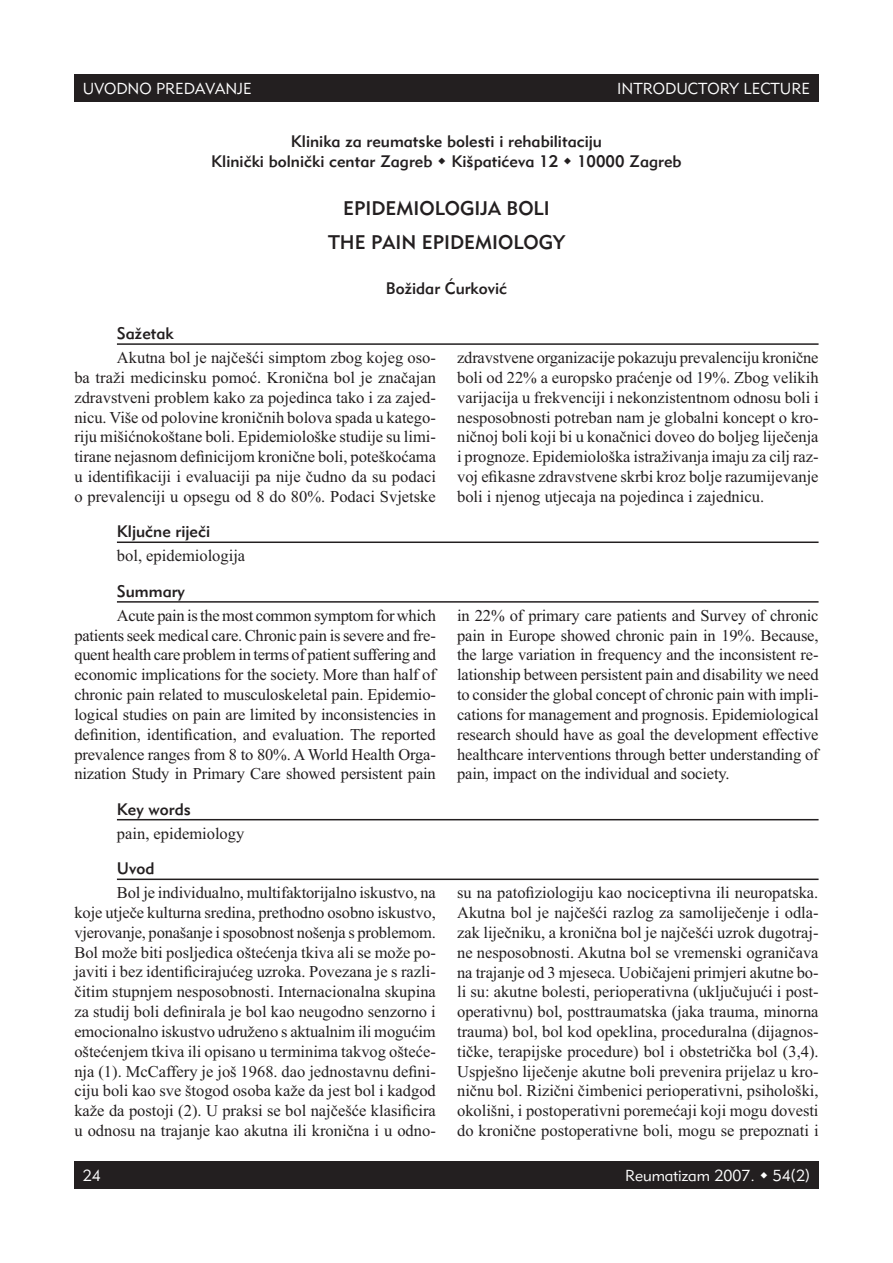
<style>
.page{position:relative;width:893px;height:1263px;background:#fff}
.page>*{position:absolute;margin:0;border:0;box-sizing:border-box;transform-origin:0 0}
.t1{font:19.5px/34.2px "Geometric 415 BT Medium A";color:#231f20;text-align:center}
.t2{font:16.5px/19.8px "Times New Roman";color:#231f20;text-align:justify}
.t3{font:16.5px/20px "Geometric 415 BT Medium A";color:#231f20;text-align:center}
.t4{font:15.75px "Geometric 415 BT Lite A";color:#fff}
</style>
<div class="page">
<div style="left:74px;top:1161px;width:745px;height:27px;background:#231f20"></div>
<div style="left:74px;top:74px;width:745px;height:28px;background:#231f20"></div>
<hr style="left:117px;top:343px;width:702px;height:2px;background:#231f20">
<hr style="left:117px;top:541px;width:702px;height:2px;background:#231f20">
<hr style="left:117px;top:601px;width:702px;height:2px;background:#231f20">
<hr style="left:117px;top:819px;width:702px;height:1px;background:#231f20">
<hr style="left:117px;top:878px;width:702px;height:2px;background:#231f20">
<p class="t4" style="left:83px;top:79px;width:170px">UVODNO PREDAVANJE</p>
<p class="t4" style="left:617px;top:79px;width:194px">INTRODUCTORY LECTURE</p>
<p class="t3" style="left:211px;top:131px;width:472px">Klinika za reumatske bolesti i rehabilitaciju<br>Klinički bolnički centar Zagreb Kišpatićeva 12 10000 Zagreb</p>
<p class="t1" style="left:328px;top:191px;width:238px">EPIDEMIOLOGIJA BOLI<br>THE PAIN EPIDEMIOLOGY</p>
<p class="t3" style="left:386px;top:278px;width:123px">Božidar Ćurković</p>
<p class="t3" style="left:117px;top:323px;width:58px">Sažetak</p>
<p class="t2" style="left:74px;top:347px;width:363px;text-indent:43px">Akutna bol je najčešći simptom zbog kojeg oso&shy;ba traži medicinsku pomoć. Kronična bol je značajan zdravstveni problem kako za pojedinca tako i za zajed&shy;nicu. Više od polovine kroničnih bolova spada u katego&shy;riju mišićnokoštane boli. Epidemiološke studije su limi&shy;tirane nejasnom definicijom kronične boli, poteškoćama u identifikaciji i evaluaciji pa nije čudno da su podaci o prevalenciji u opsegu od 8 do 80%. Podaci Svjetske</p>
<p class="t2" style="left:457px;top:347px;width:363px">zdravstvene organizacije pokazuju prevalenciju kronične boli od 22% a europsko praćenje od 19%. Zbog velikih varijacija u frekvenciji i nekonzistentnom odnosu boli i nesposobnosti potreban nam je globalni koncept o kro&shy;ničnoj boli koji bi u konačnici doveo do boljeg liječenja i prognoze. Epidemiološka istraživanja imaju za cilj raz&shy;voj efikasne zdravstvene skrbi kroz bolje razumijevanje boli i njenog utjecaja na pojedinca i zajednicu.</p>
<p class="t3" style="left:117px;top:521px;width:95px">Ključne riječi</p>
<p class="t2" style="left:117px;top:546px;width:130px">bol, epidemiologija</p>
<p class="t3" style="left:117px;top:581px;width:70px">Summary</p>
<p class="t2" style="left:74px;top:605px;width:363px;text-indent:43px">Acute pain is the most common symptom for which patients seek medical care. Chronic pain is severe and fre&shy;quent health care problem in terms of patient suffering and economic implications for the society. More than half of chronic pain related to musculoskeletal pain. Epidemio&shy;logical studies on pain are limited by inconsistencies in definition, identification, and evaluation. The reported prevalence ranges from 8 to 80%. A World Health Orga&shy;nization Study in Primary Care showed persistent pain</p>
<p class="t2" style="left:457px;top:605px;width:363px">in 22% of primary care patients and Survey of chronic pain in Europe showed chronic pain in 19%. Because, the large variation in frequency and the inconsistent re&shy;lationship between persistent pain and disability we need to consider the global concept of chronic pain with impli&shy;cations for management and prognosis. Epidemiological research should have as goal the development effective healthcare interventions through better understanding of pain, impact on the individual and society.</p>
<p class="t3" style="left:117px;top:799px;width:76px">Key words</p>
<p class="t2" style="left:117px;top:823px;width:129px">pain, epidemiology</p>
<p class="t3" style="left:117px;top:858px;width:39px">Uvod</p>
<p class="t2" style="left:74px;top:882px;width:363px;text-indent:43px">Bol je individualno, multifaktorijalno iskustvo, na koje utječe kulturna sredina, prethodno osobno iskus tvo, vjerovanje, ponašanje i sposobnost nošenja s problemom.<br>Bol može biti posljedica oštećenja tkiva ali se može po&shy;javiti i bez identificirajućeg uzroka. Povezana je s razli&shy;čitim stupnjem nesposobnosti. Internacionalna skupina za studij boli definirala je bol kao neugodno senzorno i emocionalno iskustvo udruženo s aktualnim ili mogućim oštećenjem tkiva ili opisano u terminima takvog ošteće&shy;nja (1). McCaffery je još 1968. dao jednostavnu defini&shy;ciju boli kao sve štogod osoba kaže da jest bol i kadgod kaže da postoji (2). U praksi se bol najčešće klasificira u odnosu na trajanje kao akutna ili kronična i u odno-</p>
<p class="t2" style="left:457px;top:882px;width:363px">su na patofiziologiju kao nociceptivna ili neuropatska.<br>Akutna bol je najčešći razlog za samoliječenje i odla&shy;zak liječniku, a kronična bol je najčešći uzrok dugotraj&shy;ne nesposobnosti. Akutna bol se vremenski ograničava na trajanje od 3 mjeseca. Uobičajeni primjeri akutne bo&shy;li su: akutne bolesti, perioperativna (uključujući i post&shy;operativnu) bol, posttraumatska (jaka trauma, minorna trauma) bol, bol kod opeklina, proceduralna (dijagnos&shy;tičke, terapijske procedure) bol i obstetrička bol (3,4).<br>Uspješno liječenje akutne boli prevenira prijelaz u kro&shy;ničnu bol. Rizični čimbenici perioperativni, psihološki, okolišni, i postoperativni poremećaji koji mogu dovesti do kronične postoperativne boli, mogu se prepoznati i</p>
<p class="t4" style="left:83px;top:1166px;width:19px">24</p>
<p class="t4" style="left:625px;top:1166px;width:186px">Reumatizam 2007. 54(2)</p>
</div>
